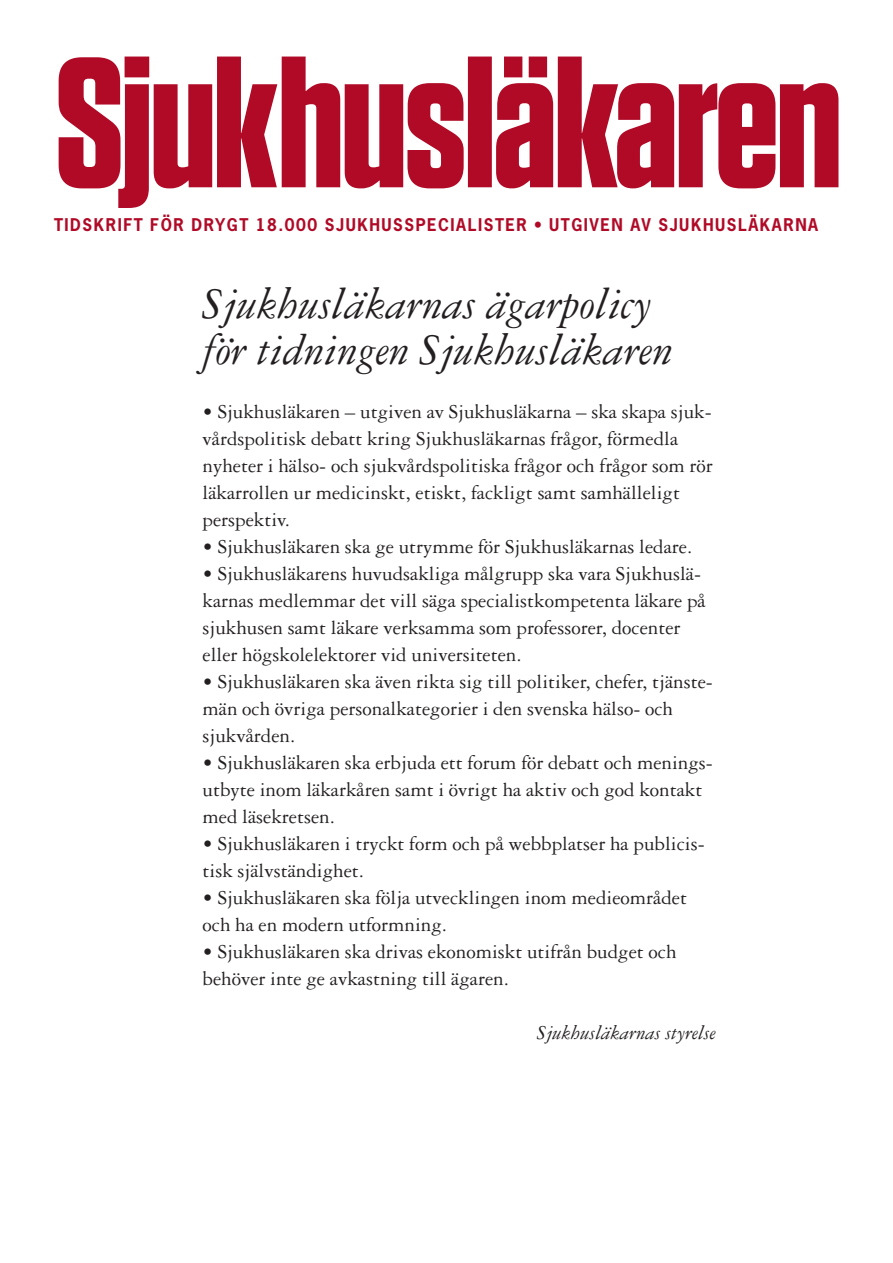
<style>
.page{position:relative;width:893px;height:1263px;background:#fff}
.page>*{position:absolute;margin:0;border:0;box-sizing:border-box;transform-origin:0 0}
.t1{font:italic 46.5px/46.5px "Garamond 3 LT Std";color:#231f20}
.t2{font:21px/27px "Garamond 3 LT Std";color:#231f20}
.t3{font:italic 21px "Garamond 3 LT Std";color:#231f20}
.t4{font:700 16.5px "News Gothic";letter-spacing:.1em;color:#b00a27;scale:.95 1}
</style>
<div class="page">
<svg style="left:59px;top:57px;width:779px;height:151px;fill:#b00a27"></svg>
<p class="t4" style="left:54px;top:216px;width:806px">TIDSKRIFT FÖR DRYGT 18.000 SJUKHUSSPECIALISTER • UTGIVEN AV SJUKHUSLÄKARNA</p>
<h1 class="t1" style="left:202px;top:284px;width:472px">Sjukhusläkarnas ägarpolicy för tidningen Sjukhusläkaren</h1>
<p class="t2" style="left:202px;top:400px;width:512px">• Sjukhusläkaren – utgiven av Sjukhusläkarna – ska skapa sjuk&shy;vårdspolitisk debatt kring Sjukhusläkarnas frågor, förmedla nyheter i hälso- och sjukvårdspolitiska frågor och frågor som rör läkarrollen ur medicinskt, etiskt, fackligt samt samhälleligt perspektiv.</p>
<p class="t2" style="left:203px;top:535px;width:491px">• Sjukhusläkaren ska ge utrymme för Sjukhusläkarnas ledare.</p>
<p class="t2" style="left:203px;top:562px;width:505px">• Sjukhusläkarens huvudsakliga målgrupp ska vara Sjukhuslä&shy;karnas medlemmar det vill säga specialistkompetenta läkare på sjukhusen samt läkare verksamma som professorer, docenter eller högskolelektorer vid universiteten.</p>
<p class="t2" style="left:203px;top:670px;width:512px">• Sjukhusläkaren ska även rikta sig till politiker, chefer, tjänste&shy;män och övriga personalkategorier i den svenska hälso- och sjukvården.</p>
<p class="t2" style="left:203px;top:751px;width:512px">• Sjukhusläkaren ska erbjuda ett forum för debatt och menings&shy;utbyte inom läkarkåren samt i övrigt ha aktiv och god kontakt med läsekretsen.</p>
<p class="t2" style="left:203px;top:832px;width:504px">• Sjukhusläkaren i tryckt form och på webbplatser ha publicis&shy;tisk självständighet.</p>
<p class="t2" style="left:203px;top:886px;width:486px">• Sjukhusläkaren ska följa utvecklingen inom medieområdet och ha en modern utformning.</p>
<p class="t2" style="left:203px;top:940px;width:476px">• Sjukhusläkaren ska drivas ekonomiskt utifrån budget och behöver inte ge avkastning till ägaren.</p>
<p class="t3" style="left:537px;top:1026px;width:180px">Sjukhusläkarnas styrelse</p>
</div>
